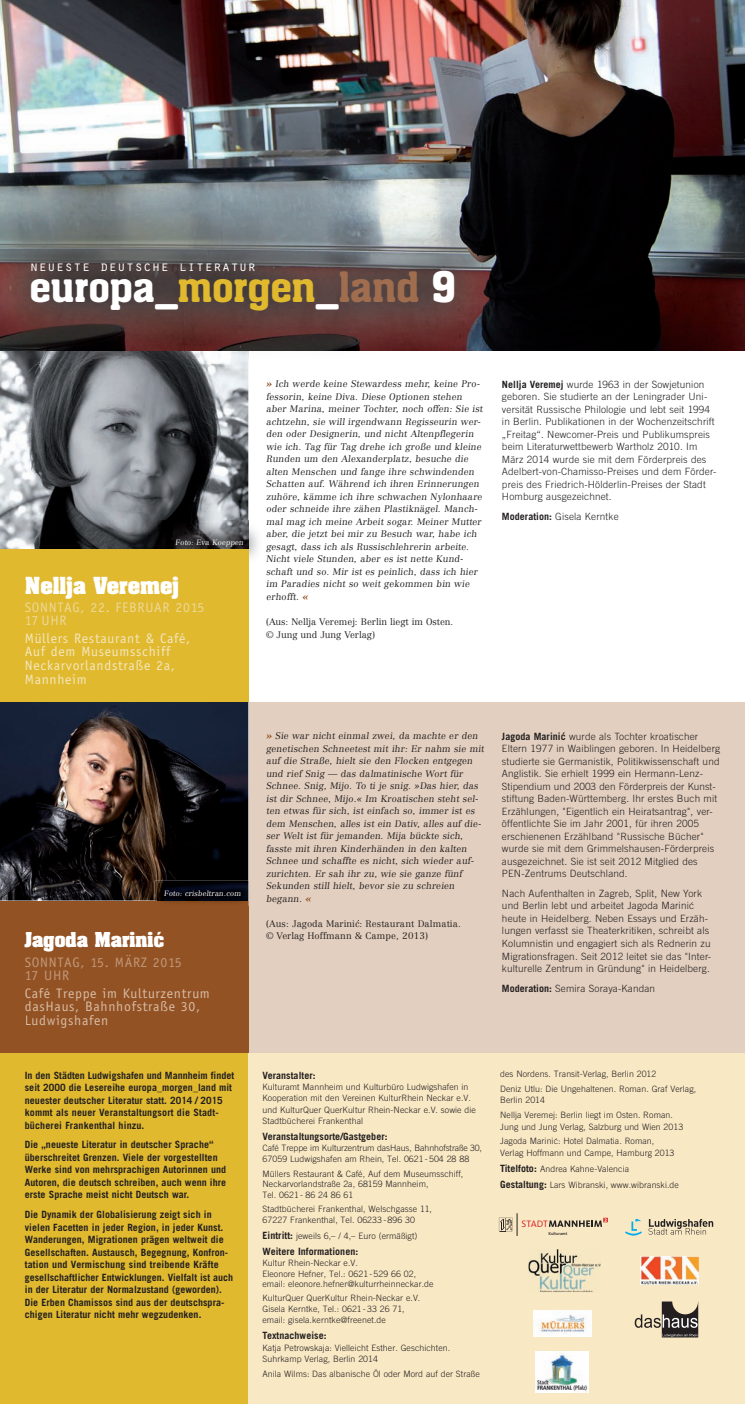
<style>
.page{position:relative;width:745px;height:1404px;background:#fff}
.page>*{position:absolute;margin:0;border:0;box-sizing:border-box;transform-origin:0 0}
.t1{font:45.88px "Aachen D Medium Ro 1";color:#fff}
.t2{font:20px "Aachen Bold mit Sonderzeichen";color:#fff}
.t3{font:17.5px "Aachen Bold mit Sonderzeichen";color:#fff}
.t4{font:14.38px "Orator";color:#fff}
.t5{font:13.75px/13.8px "Officina Sans Bookmit Sonderzeichen";letter-spacing:.05em;color:#f4e7be}
.t6{font:13.75px/13.8px "Officina Sans Bookmit Sonderzeichen";letter-spacing:.05em;color:#d7bca6}
.t7{font:13.75px/13.8px "Officina Sans Bookmit Sonderzeichen";letter-spacing:.05em;color:#eed896}
.t8{font:13.75px/13.8px "Officina Sans Bookmit Sonderzeichen";letter-spacing:.05em;color:#c09878}
.t9{font:300 10px/12.5px "Trade Gothic";letter-spacing:.015em;color:#231f20}
.t10{font:700 10px/12.5px "Trade Gothic";letter-spacing:.005em;color:#231f20}
.t11{font:9.62px "Kievit";letter-spacing:-.01em;color:#d7171f}
.t12{font:300 9.38px/12.5px "Centennial";color:#231f20}
.t13{font:8.75px/11.2px "Trade Gothic Light mit Sonderzeichen";letter-spacing:.01em;color:#231f20}
.t14{font:300 7.5px "Centennial";color:#fff}
.t15{font:500 4.38px "Kievit";color:#231f20}
.s1{color:#e0b92f}
.s2{color:#a06e4f}
.s3{font-weight:700;color:#935224}
.s4{font-weight:700}
.s5{font-family:"Trade Gothic";font-weight:700;font-size:10px}
</style>
<div class="page">
<img style="left:0;top:358px;width:248px;height:191px">
<img style="left:248px;top:520px;width:10px;height:44px">
<img style="left:157px;top:520px;width:91px;height:29px">
<div style="left:0;top:549px;width:248px;height:153px;background:#e0b92f"></div>
<div style="left:0;top:702px;width:744px;height:350px;background:#e2cfbf"></div>
<div style="left:0;top:702px;width:248px;height:350px;background:#935224"></div>
<img style="left:0;top:702px;width:248px;height:198px">
<img style="left:154px;top:880px;width:95px;height:25px">
<img style="left:158px;top:883px;width:89px;height:19px">
<div style="left:0;top:1052px;width:744px;height:351px;background:#f8e8c4"></div>
<div style="left:0;top:1052px;width:248px;height:351px;background:#e0b92f"></div>
<svg style="left:498px;top:1213px;width:19px;height:22px"></svg>
<svg style="left:549px;top:1217px;width:58px;height:9px"></svg>
<img style="left:640px;top:1256px;width:57px;height:28px">
<img style="left:533px;top:1310px;width:58px;height:26px">
<img style="left:535px;top:1351px;width:53px;height:41px">
<svg style="left:648px;top:1219px;width:64px;height:15px"></svg>
<svg style="left:625px;top:1219px;width:16px;height:16px"></svg>
<img style="left:528px;top:1249px;width:72px;height:42px">
<img style="left:528px;top:1264px;width:72px;height:24px">
<svg style="left:634px;top:1301px;width:63px;height:36px"></svg>
<img style="left:0;top:0;width:744px;height:351px">
<img style="left:0;top:213px;width:503px;height:145px">
<h3 class="t4" style="left:30px;top:255px;width:228px">neueste deutsche literatur</h3>
<h1 class="t1" style="left:30px;top:261px;width:427px">europa_<span class="s1">morgen</span>_<span class="s2">land</span> 9</h1>
<p class="t14" style="left:175px;top:537px;width:71px">Foto: Eva Koeppen</p>
<h2 class="t2" style="left:25px;top:570px;width:156px">Nellja Veremej</h2>
<h3 class="t7" style="left:25px;top:600px;width:181px">SONNTAG, 22. FEBRUAR 2015<br>17 UHR</h3>
<h3 class="t5" style="left:25px;top:631px;width:167px">Müllers Restaurant &amp; Café,<br>Auf dem Museumsschiff<br>Neckarvorlandstraße 2a,<br>Mannheim</h3>
<p class="t12" style="left:266px;top:378px;width:219px"><span class="s3">»</span> Ich werde keine Stewardess mehr, keine Pro&shy;fessorin, keine Diva. Diese Optionen stehen aber Marina, meiner Tochter, noch offen: Sie ist achtzehn, sie will irgendwann Regisseurin wer&shy;den oder Designerin, und nicht Altenpflegerin wie ich. Tag für Tag drehe ich große und kleine Runden um den Alexanderplatz, besuche die alten Menschen und fange ihre schwindenden Schatten auf. Während ich ihren Erinnerungen zuhöre, kämme ich ihre schwachen Nylonhaare oder schneide ihre zähen Plastiknägel. Manch&shy;mal mag ich meine Arbeit sogar. Meiner Mutter aber, die jetzt bei mir zu Besuch war, habe ich gesagt, dass ich als Russischlehrerin arbeite.<br>Nicht viele Stunden, aber es ist nette Kund&shy;schaft und so. Mir ist es peinlich, dass ich hier im Paradies nicht so weit gekommen bin wie erhofft. <span class="s3">«</span></p>
<p class="t12" style="left:266px;top:615px;width:189px">(Aus: Nellja Veremej: Berlin liegt im Osten. © Jung und Jung Verlag)</p>
<p class="t9" style="left:501px;top:378px;width:216px"><span class="s4">Nellja Veremej</span> wurde 1963 in der Sowjetunion geboren. Sie studierte an der Leningrader Uni&shy;versität Russische Philologie und lebt seit 1994 in Berlin. Publikationen in der Wochenzeitschrift „Freitag“. Newcomer-Preis und Publikumspreis beim Literaturwettbewerb Wartholz 2010. Im März 2014 wurde sie mit dem Förderpreis des Adelbert-von-Chamisso-Preises und dem Förder&shy;preis des Friedrich-Hölderlin-Preises der Stadt Homburg ausgezeichnet.</p>
<p class="t9" style="left:501px;top:510px;width:118px"><span class="s4">Moderation:</span> Gisela Kerntke</p>
<p class="t14" style="left:164px;top:888px;width:80px">Foto: crisbeltran.com</p>
<h3 class="t3" style="left:25px;top:926px;width:141px">Jagoda Marinic</h3>
<h3 class="t8" style="left:25px;top:954px;width:158px">SONNTAG, 15. MÄRZ 2015<br>17 UHR</h3>
<h3 class="t6" style="left:25px;top:985px;width:186px">Café Treppe im Kulturzentrum dasHaus, Bahnhofstraße 30,<br>Ludwigshafen</h3>
<p class="t10" style="left:25px;top:1068px;width:211px">In den Städten Ludwigshafen und Mannheim findet seit 2000 die Lesereihe europa_morgen_land mit neuester deutscher Literatur statt. 2014 / 2015 kommt als neuer Veranstaltungsort die Stadt&shy;bücherei Frankenthal hinzu.</p>
<p class="t10" style="left:25px;top:1138px;width:203px">Die „neueste Literatur in deutscher Sprache“ überschreitet Grenzen. Viele der vorgestellten Werke sind von mehrsprachigen Autorinnen und Autoren, die deutsch schreiben, auch wenn ihre erste Sprache meist nicht Deutsch war.</p>
<p class="t10" style="left:25px;top:1207px;width:210px">Die Dynamik der Globalisierung zeigt sich in vielen Facetten in jeder Region, in jeder Kunst.<br>Wanderungen, Migrationen prägen weltweit die Gesellschaften. Austausch, Begegnung, Konfron&shy;tation und Vermischung sind treibende Kräfte gesellschaftlicher Entwicklungen. Vielfalt ist auch in der Literatur der Normalzustand (geworden).<br>Die Erben Chamissos sind aus der deutschspra&shy;chigen Literatur nicht mehr wegzudenken.</p>
<p class="t12" style="left:266px;top:729px;width:221px"><span class="s3">»</span> Sie war nicht einmal zwei, da machte er den genetischen Schneetest mit ihr: Er nahm sie mit auf die Straße, hielt sie den Flocken entgegen und rief Snig — das dalmatinische Wort für Schnee. Snig‚ Mijo. To ti je snig. »Das hier, das ist dir Schnee, Mijo.« Im Kroatischen steht sel&shy;ten etwas für sich, ist einfach so, immer ist es dem Menschen, alles ist ein Dativ, alles auf die&shy;ser Welt ist für jemanden. Mija bückte sich, fasste mit ihren Kinderhänden in den kalten Schnee und schaffte es nicht, sich wieder auf&shy;zurichten. Er sah ihr zu, wie sie ganze fünf Sekunden still hielt, bevor sie zu schreien begann. <span class="s3">«</span></p>
<p class="t12" style="left:266px;top:917px;width:196px">(Aus: Jagoda Marinic: Restaurant Dalmatia. © Verlag Hoffmann &amp; Campe, 2013)</p>
<p class="t9" style="left:501px;top:729px;width:219px"><span class="s4">Jagoda Marinic</span> wurde als Tochter kroatischer Eltern 1977 in Waiblingen geboren. In Heidelberg studierte sie Germanistik, Politikwissenschaft und Anglistik. Sie erhielt 1999 ein Hermann-Lenz-Stipendium und 2003 den Förderpreis der Kunst&shy;stiftung Baden-Württemberg. Ihr erstes Buch mit Erzählungen, "Eigentlich ein Heiratsantrag", ver&shy;öffentlichte Sie im Jahr 2001, für ihren 2005 erschienenen Erzählband "Russische Bücher" wurde sie mit dem Grimmelshausen-Förderpreis ausgezeichnet. Sie ist seit 2012 Mitglied des PEN-Zentrums Deutschland.</p>
<p class="t9" style="left:501px;top:886px;width:211px">Nach Aufenthalten in Zagreb, Split, New York und Berlin lebt und arbeitet Jagoda Marinic heute in Heidelberg. Neben Essays und Erzäh&shy;lungen verfasst sie Theaterkritiken, schreibt als Kolumnistin und engagiert sich als Rednerin zu Migrationsfragen. Seit 2012 leitet sie das "Inter&shy;kulturelle Zentrum in Gründung" in Heidelberg.</p>
<p class="t9" style="left:501px;top:981px;width:155px"><span class="s4">Moderation:</span> Semira Soraya-Kandan</p>
<p class="t10" style="left:262px;top:1068px;width:55px">Veranstalter:</p>
<p class="t13" style="left:262px;top:1081px;width:215px">Kulturamt Mannheim und Kulturbüro Ludwigshafen in Kooperation mit den Vereinen KulturRhein Neckar e.V. und KulturQuer QuerKultur Rhein-Neckar e.V. sowie die Stadtbücherei Frankenthal</p>
<p class="t10" style="left:262px;top:1129px;width:126px">Veranstaltungsorte/Gastgeber:</p>
<p class="t13" style="left:262px;top:1142px;width:221px">Café Treppe im Kulturzentrum dasHaus, Bahnhofstraße 30,<br>67059 Ludwigshafen am Rhein, Tel. 0621 - 504 28 88</p>
<p class="t13" style="left:262px;top:1167px;width:202px;line-height:10.6px">Müllers Restaurant &amp; Café, Auf dem Museumsschiff,<br>Neckarvorlandstraße 2a, 68159 Mannheim,<br>Tel. 0621 - 86 24 86 61</p>
<p class="t13" style="left:262px;top:1202px;width:171px">Stadtbücherei Frankenthal, Welschgasse 11,<br>67227 Frankenthal, Tel. 06233 - 896 30</p>
<p class="t13" style="left:262px;top:1230px;width:156px"><span class="s5">Eintritt:</span> jeweils 6,– / 4,– Euro (ermäßigt)</p>
<p class="t10" style="left:262px;top:1245px;width:97px">Weitere Informationen:</p>
<p class="t13" style="left:262px;top:1257px;width:172px;line-height:10.6px">Kultur Rhein-Neckar e.V.<br>Eleonore Hefner, Tel.: 0621 - 529 66 02, email: eleonore.hefner@kulturrheinneckar.de</p>
<p class="t13" style="left:262px;top:1292px;width:159px">KulturQuer QuerKultur Rhein-Neckar e.V.<br>Gisela Kerntke, Tel.: 0621 - 33 26 71, email: gisela.kerntke@freenet.de</p>
<p class="t10" style="left:262px;top:1329px;width:65px">Textnachweise:</p>
<p class="t13" style="left:262px;top:1341px;width:189px">Katja Petrowskaja: Vielleicht Esther. Geschichten.<br>Suhrkamp Verlag, Berlin 2014</p>
<p class="t13" style="left:262px;top:1367px;width:218px">Anila Wilms: Das albanische Öl oder Mord auf der Straße</p>
<p class="t13" style="left:500px;top:1066px;width:197px;line-height:14.8px">des Nordens. Transit-Verlag, Berlin 2012<br>Deniz Utlu: Die Ungehaltenen. Roman. Graf Verlag,</p>
<p class="t13" style="left:500px;top:1092px;width:174px;line-height:14.8px">Berlin 2014<br>Nellja Veremej: Berlin liegt im Osten. Roman.</p>
<p class="t13" style="left:500px;top:1118px;width:184px;line-height:14.8px">Jung und Jung Verlag, Salzburg und Wien 2013<br>Jagoda Marinic: Hotel Dalmatia. Roman,</p>
<p class="t13" style="left:500px;top:1144px;width:180px;line-height:16px">Verlag Hoffmann und Campe, Hamburg 2013<br><span class="s5">Titelfoto:</span> Andrea Kahne-Valencia<br><span class="s5">Gestaltung:</span> Lars Wibranski, www.wibranski.de</p>
<p class="t11" style="left:521px;top:1218px;width:28px">STADT</p>
<p class="t15" style="left:548px;top:1230px;width:20px">Kulturamt</p>
</div>
